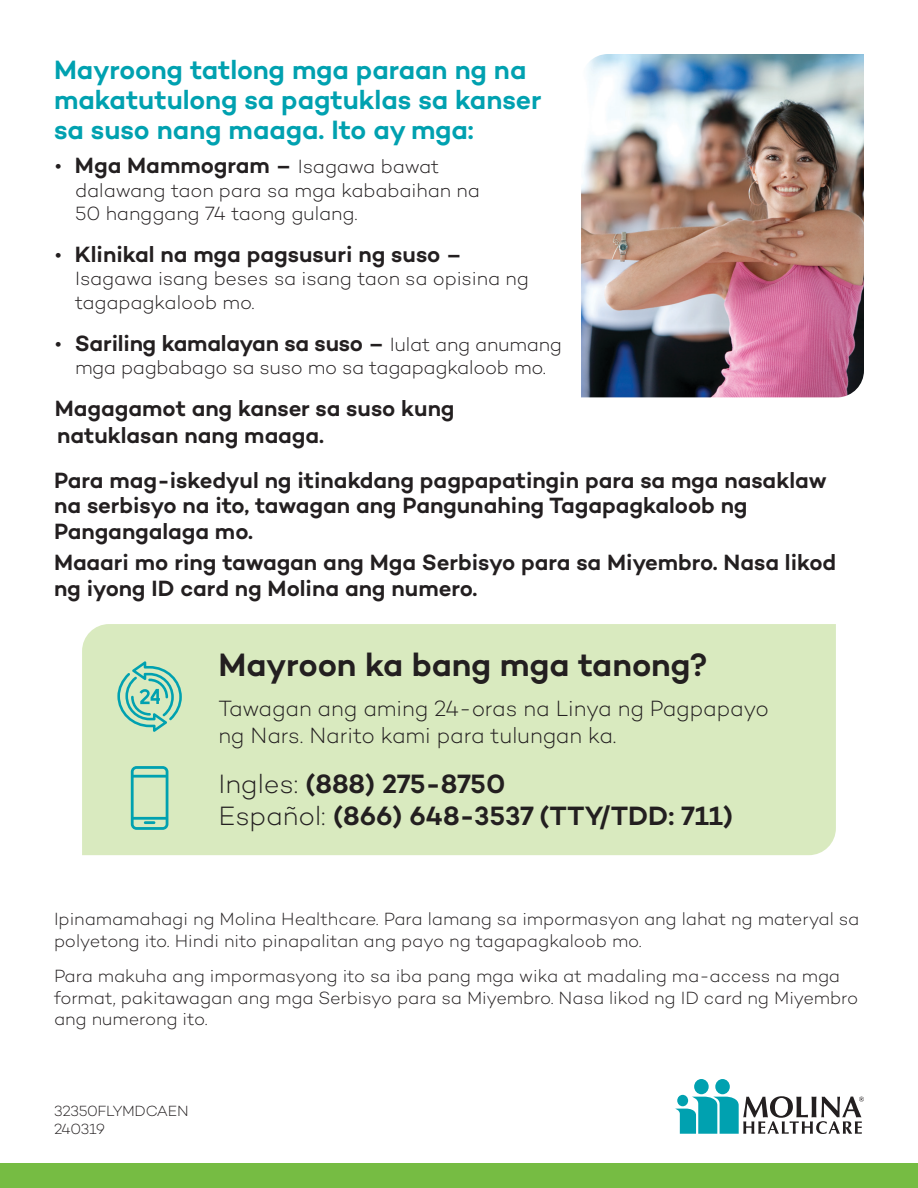
<style>
.page{position:relative;width:918px;height:1188px;background:#fff}
.page>*{position:absolute;margin:0;border:0;box-sizing:border-box;transform-origin:0 0}
.t1{font:600 33px "Campton";letter-spacing:-.01em;color:#231f20}
.t2{font:600 27px/30px "Campton";letter-spacing:-.005em;color:#00a1b0}
.t3{font:600 27px "Campton";color:#231f20}
.t4{font:600 22.5px/25.5px "Campton";color:#231f20}
.t5{font:300 22.5px/27px "Campton";color:#231f20}
.t6{font:300 19.5px/23.4px "Campton";letter-spacing:-.01em;color:#231f20}
.t7{font:300 18px/21.6px "Campton";letter-spacing:-.005em;color:#231f20}
.t8{font:300 15px "Campton";letter-spacing:-.02em;color:#231f20}
.s1{font-weight:300}
.s2{font-weight:300;font-size:19.5px}
</style>
<div class="page">
<div style="left:0;top:1164px;width:918px;height:24px;background:#76bc43"></div>
<div style="left:82px;top:624px;width:754px;height:231px;background:#d9eabf"></div>
<svg style="left:131px;top:766px;width:37px;height:64px;background:#99d4ba"></svg>
<svg style="left:117px;top:661px;width:65px;height:71px;background:#9fd6ba"></svg>
<img style="left:581px;top:54px;width:283px;height:343px">
<div style="left:715px;top:1079px;width:15px;height:15px;background:#00a1b0;border-radius:50%"></div>
<div style="left:694px;top:1079px;width:15px;height:15px;background:#00a1b0;border-radius:50%"></div>
<svg style="left:675px;top:1096px;width:189px;height:38px"></svg>
<div style="left:677px;top:1095px;width:11px;height:11px;background:#00a1b0;border-radius:50%"></div>
<p class="t2" style="left:54px;top:55px;width:489px">Mayroong tatlong mga paraan ng na makatutulong sa pagtuklas sa kanser sa suso nang maaga. Ito ay mga:</p>
<p class="t4" style="left:55px;top:152px;width:386px"><span class="s1">•</span> Mga Mammogram – <span class="s2">Isagawa bawat</span></p>
<p class="t6" style="left:75px;top:178px;width:407px">dalawang taon para sa mga kababaihan na<br>50 hanggang 74 taong gulang.</p>
<p class="t4" style="left:55px;top:241px;width:409px"><span class="s1">•</span> Klinikal na mga pagsusuri ng suso –</p>
<p class="t6" style="left:75px;top:267px;width:455px">Isagawa isang beses sa isang taon sa opisina ng tagapagkaloob mo.</p>
<p class="t4" style="left:55px;top:330px;width:509px"><span class="s1">•</span> Sariling kamalayan sa suso – <span class="s2">Iulat ang anumang</span></p>
<p class="t6" style="left:75px;top:356px;width:472px">mga pagbabago sa suso mo sa tagapagkaloob mo.</p>
<p class="t4" style="left:55px;top:395px;width:401px;line-height:27px">Magagamot ang kanser sa suso kung natuklasan nang maaga.</p>
<p class="t4" style="left:54px;top:467px;width:774px">Para mag-iskedyul ng itinakdang pagpapatingin para sa mga nasaklaw na serbisyo na ito, tawagan ang Pangunahing Tagapagkaloob ng<br>Pangangalaga mo.</p>
<p class="t4" style="left:54px;top:549px;width:784px">Maaari mo ring tawagan ang Mga Serbisyo para sa Miyembro. Nasa likod ng iyong ID card ng Molina ang numero.</p>
<h2 class="t1" style="left:218px;top:643px;width:491px">Mayroon ka bang mga tanong?</h2>
<p class="t5" style="left:218px;top:695px;width:552px">Tawagan ang aming 24-oras na Linya ng Pagpapayo ng Nars. Narito kami para tulungan ka.</p>
<p class="t3" style="left:218px;top:766px;width:289px"><span class="s1">Ingles:</span> (888) 275-8750</p>
<p class="t3" style="left:218px;top:799px;width:516px"><span class="s1">Español:</span> (866) 648-3537 (TTY/TDD: 711)</p>
<p class="t7" style="left:54px;top:908px;width:807px">Ipinamamahagi ng Molina Healthcare. Para lamang sa impormasyon ang lahat ng materyal sa polyetong ito. Hindi nito pinapalitan ang payo ng tagapagkaloob mo.</p>
<p class="t7" style="left:54px;top:965px;width:806px">Para makuha ang impormasyong ito sa iba pang mga wika at madaling ma-access na mga format, pakitawagan ang mga Serbisyo para sa Miyembro. Nasa likod ng ID card ng Miyembro ang numerong ito.</p>
<p class="t8" style="left:54px;top:1102px;width:136px">32350FLYMDCAEN</p>
<p class="t8" style="left:54px;top:1120px;width:53px">240319</p>
</div>
